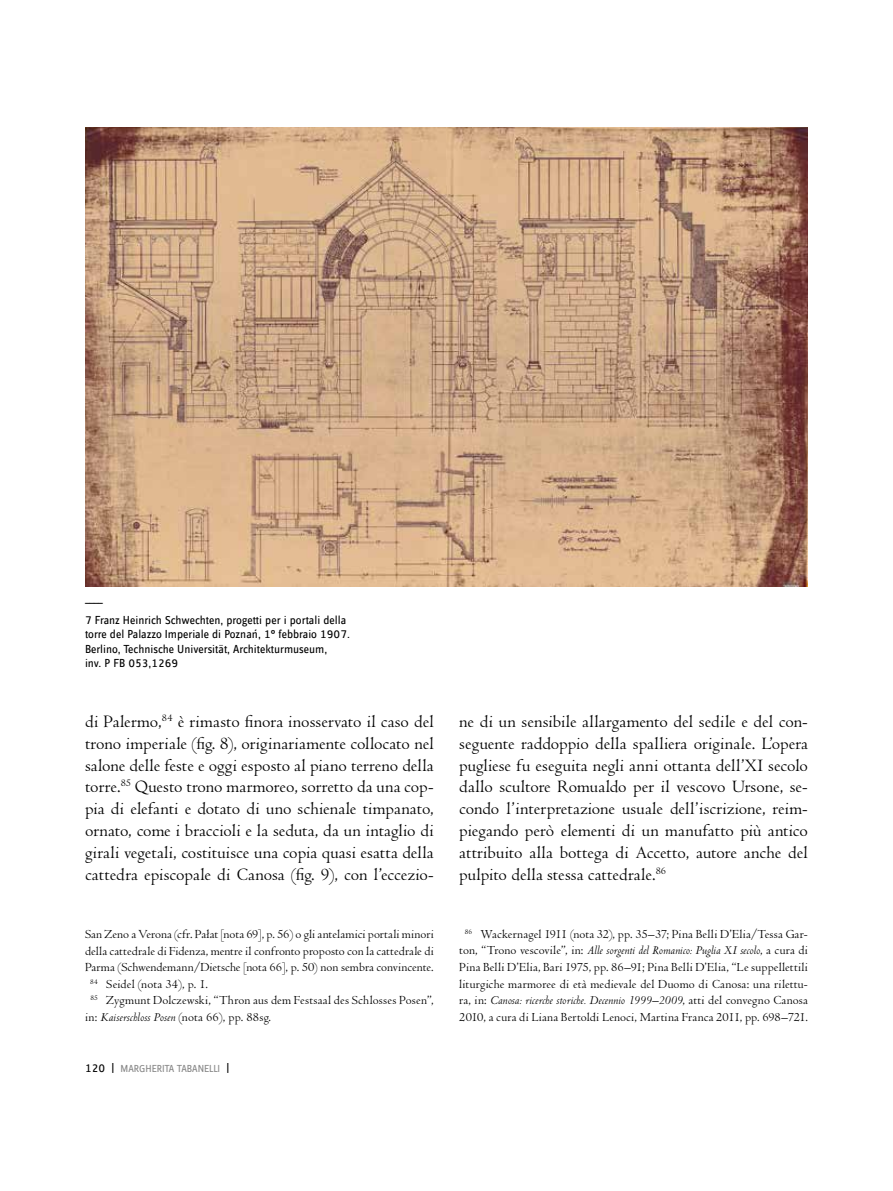
<style>
.page{position:relative;width:893px;height:1191px;background:#fff}
.page>*{position:absolute;margin:0;border:0;box-sizing:border-box;transform-origin:0 0}
.t1{font:18px/21.9px "Centaur MT Pro";color:#000;text-align:justify}
.t2{font:12.75px/16.5px "Centaur MT Pro";letter-spacing:.01em;color:#000;text-align:center}
.t3{font:12px/14.4px "Zine Sans Display Offc";color:#000}
.t4{font:10.5px "Zine Sans Display Offc";color:#878787}
.s1{font-style:italic}
.s2{font-size:12px;color:#000}
</style>
<div class="page">
<img style="left:85px;top:128px;width:723px;height:459px">
<p class="t3" style="left:85px;top:586px;width:263px;line-height:23px">____<br>7 Franz Heinrich Schwechten, progetti per i portali della</p>
<p class="t3" style="left:85px;top:627px;width:266px">torre del Palazzo Imperiale di Poznan´, 1° febbraio 1907.<br>Berlino, Technische Universität, Architekturmuseum,<br>inv. P FB 053,1269</p>
<p class="t1" style="left:85px;top:710px;width:350px">di Palermo,<sup>84</sup> è rimasto finora inosservato il caso del trono imperiale (fig. 8), originariamente collocato nel salone delle feste e oggi esposto al piano terreno della torre.<sup>85</sup> Questo trono marmoreo, sorretto da una cop&shy;pia di elefanti e dotato di uno schienale timpanato, ornato, come i braccioli e la seduta, da un intaglio di girali vegetali, costituisce una copia quasi esatta della cattedra episcopale di Canosa (fig. 9), con l’eccezio-</p>
<p class="t2" style="left:85px;top:926px;width:350px">San Zeno a Verona (cfr. Pałat [nota 69], p. 56) o gli antelamici portali minori</p>
<p class="t2" style="left:85px;top:943px;width:350px">della cattedrale di Fidenza, mentre il confronto proposto con la cattedrale di</p>
<p class="t2" style="left:85px;top:959px;width:350px">Parma (Schwendemann/Dietsche [nota 66], p. 50) non sembra convincente.</p>
<p class="t2" style="left:90px;top:976px;width:119px"><sup>84</sup> Seidel (nota 34), p. 1.</p>
<p class="t2" style="left:90px;top:992px;width:345px"><sup>85</sup> Zygmunt Dolczewski, “Thron aus dem Festsaal des Schlosses Posen”,</p>
<p class="t2" style="left:85px;top:1009px;width:188px">in: <span class="s1">Kaiserschloss Posen</span> (nota 66), pp. 88sg.</p>
<p class="t4" style="left:85px;top:1064px;width:146px"><span class="s2">120 |</span> MARGHERITA TABANELLI <span class="s2">|</span></p>
<p class="t1" style="left:459px;top:710px;width:350px">ne di un sensibile allargamento del sedile e del con&shy;seguente raddoppio della spalliera originale. L’opera pugliese fu eseguita negli anni ottanta dell’XI secolo dallo scultore Romualdo per il vescovo Ursone, se&shy;condo l’interpretazione usuale dell’iscrizione, reim&shy;piegando però elementi di un manufatto più antico attribuito alla bottega di Accetto, autore anche del pulpito della stessa cattedrale.<sup>86</sup></p>
<p class="t2" style="left:459px;top:926px;width:350px"><sup>86</sup> Wackernagel 1911 (nota 32), pp. 35–37; Pina Belli D’Elia/Tessa Gar&shy;ton, “Trono vescovile”, in: <span class="s1">Alle sorgenti del Romanico: Puglia XI secolo</span>, a cura di Pina Belli D’Elia, Bari 1975, pp. 86–91; Pina Belli D’Elia, “Le suppellettili liturgiche marmoree di età medievale del Duomo di Canosa: una rilettu&shy;ra, in: <span class="s1">Canosa: ricerche storiche. Decennio 1999–2009</span>, atti del convegno Canosa 2010, a cura di Liana Bertoldi Lenoci, Martina Franca 2011, pp. 698–721.</p>
</div>
